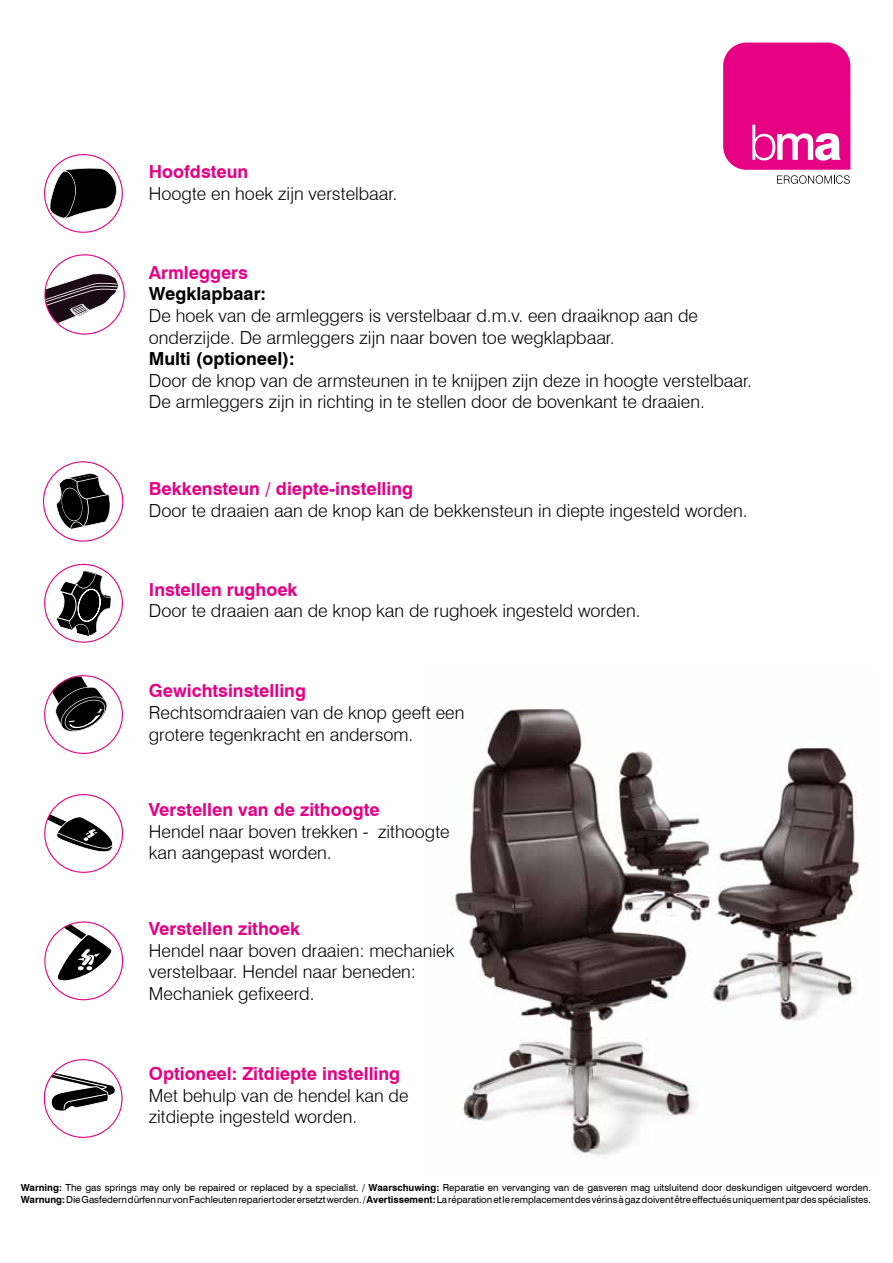
<style>
.page{position:relative;width:893px;height:1263px;background:#fff}
.page>*{position:absolute;margin:0;border:0;box-sizing:border-box;transform-origin:0 0}
.t1{font:300 18px/21.6px "Swiss 721 BT";color:#000}
.t2{font:700 18px "Swiss 721 BT";color:#e50084}
.t3{font:700 18px "Swiss 721 BT";color:#000}
.t4{font:9.75px/12.6px "Swiss 721 BT";color:#000}
.s1{font-weight:700}
</style>
<div class="page">
<img style="left:451px;top:709px;width:409px;height:448px">
<svg style="left:723px;top:43px;width:127px;height:141px"></svg>
<svg style="left:45px;top:810px;width:68px;height:47px"></svg>
<div style="left:44px;top:794px;width:79px;height:79px;border:1px solid #e50084;border-radius:50%"></div>
<svg style="left:50px;top:168px;width:67px;height:51px"></svg>
<div style="left:44px;top:154px;width:79px;height:79px;border:1px solid #e50084;border-radius:50%"></div>
<svg style="left:45px;top:271px;width:75px;height:53px"></svg>
<div style="left:44px;top:254px;width:81px;height:81px;border:1px solid #e50084;border-radius:50%"></div>
<svg style="left:56px;top:570px;width:55px;height:66px"></svg>
<div style="left:44px;top:564px;width:79px;height:79px;border:1px solid #e50084;border-radius:50%"></div>
<svg style="left:52px;top:676px;width:58px;height:56px"></svg>
<div style="left:44px;top:675px;width:79px;height:79px;border:1px solid #e50084;border-radius:50%"></div>
<svg style="left:56px;top:922px;width:57px;height:59px"></svg>
<div style="left:44px;top:921px;width:79px;height:79px;border:1px solid #e50084;border-radius:50%"></div>
<svg style="left:47px;top:1070px;width:69px;height:42px"></svg>
<div style="left:44px;top:1059px;width:79px;height:79px;border:1px solid #e50084;border-radius:50%"></div>
<svg style="left:56px;top:473px;width:54px;height:56px"></svg>
<div style="left:43px;top:461px;width:80px;height:81px;border:1px solid #e50084;border-radius:50%"></div>
<p class="t2" style="left:149px;top:161px;width:101px">Hoofdsteun</p>
<p class="t1" style="left:149px;top:182px;width:250px">Hoogte en hoek zijn verstelbaar.</p>
<p class="t2" style="left:149px;top:262px;width:101px">Armleggers</p>
<p class="t3" style="left:149px;top:283px;width:119px">Wegklapbaar:</p>
<p class="t1" style="left:149px;top:305px;width:551px">De hoek van de armleggers is verstelbaar d.m.v. een draaiknop aan de onderzijde. De armleggers zijn naar boven toe wegklapbaar.</p>
<p class="t3" style="left:149px;top:348px;width:147px">Multi (optioneel):</p>
<p class="t1" style="left:149px;top:369px;width:605px">Door de knop van de armsteunen in te knijpen zijn deze in hoogte verstelbaar.<br>De armleggers zijn in richting in te stellen door de bovenkant te draaien.</p>
<p class="t2" style="left:149px;top:478px;width:266px">Bekkensteun / diepte-instelling</p>
<p class="t1" style="left:149px;top:499px;width:600px">Door te draaien aan de knop kan de bekkensteun in diepte ingesteld worden.</p>
<p class="t2" style="left:149px;top:578px;width:150px">Instellen rughoek</p>
<p class="t1" style="left:149px;top:600px;width:493px">Door te draaien aan de knop kan de rughoek ingesteld worden.</p>
<p class="t2" style="left:149px;top:680px;width:159px">Gewichtsinstelling</p>
<p class="t1" style="left:149px;top:702px;width:317px">Rechtsomdraaien van de knop geeft een grotere tegenkracht en andersom.</p>
<p class="t2" style="left:149px;top:799px;width:232px">Verstellen van de zithoogte</p>
<p class="t1" style="left:149px;top:820px;width:302px">Hendel naar boven trekken - zithoogte kan aangepast worden.</p>
<p class="t2" style="left:149px;top:918px;width:153px">Verstellen zithoek</p>
<p class="t1" style="left:149px;top:939px;width:307px">Hendel naar boven draaien: mechaniek verstelbaar. Hendel naar beneden:<br>Mechaniek gefixeerd.</p>
<p class="t2" style="left:149px;top:1063px;width:253px">Optioneel: Zitdiepte instelling</p>
<p class="t1" style="left:149px;top:1084px;width:261px">Met behulp van de hendel kan de zitdiepte ingesteld worden.</p>
<p class="t4" style="left:21px;top:1181px;width:852px"><span class="s1">Warning:</span> The gas springs may only be repaired or replaced by a specialist. / <span class="s1">Waarschuwing:</span> Reparatie en vervanging van de gasveren mag uitsluitend door deskundigen uitgevoerd worden.<br><span class="s1">Warnung:</span> Die Gasfedern dürfen nur von Fachleuten repariert oder ersetzt werden. / <span class="s1">Avertissement:</span> La réparation et le remplacement des vérins à gaz doivent être effectués uniquement par des spécialistes.</p>
</div>
